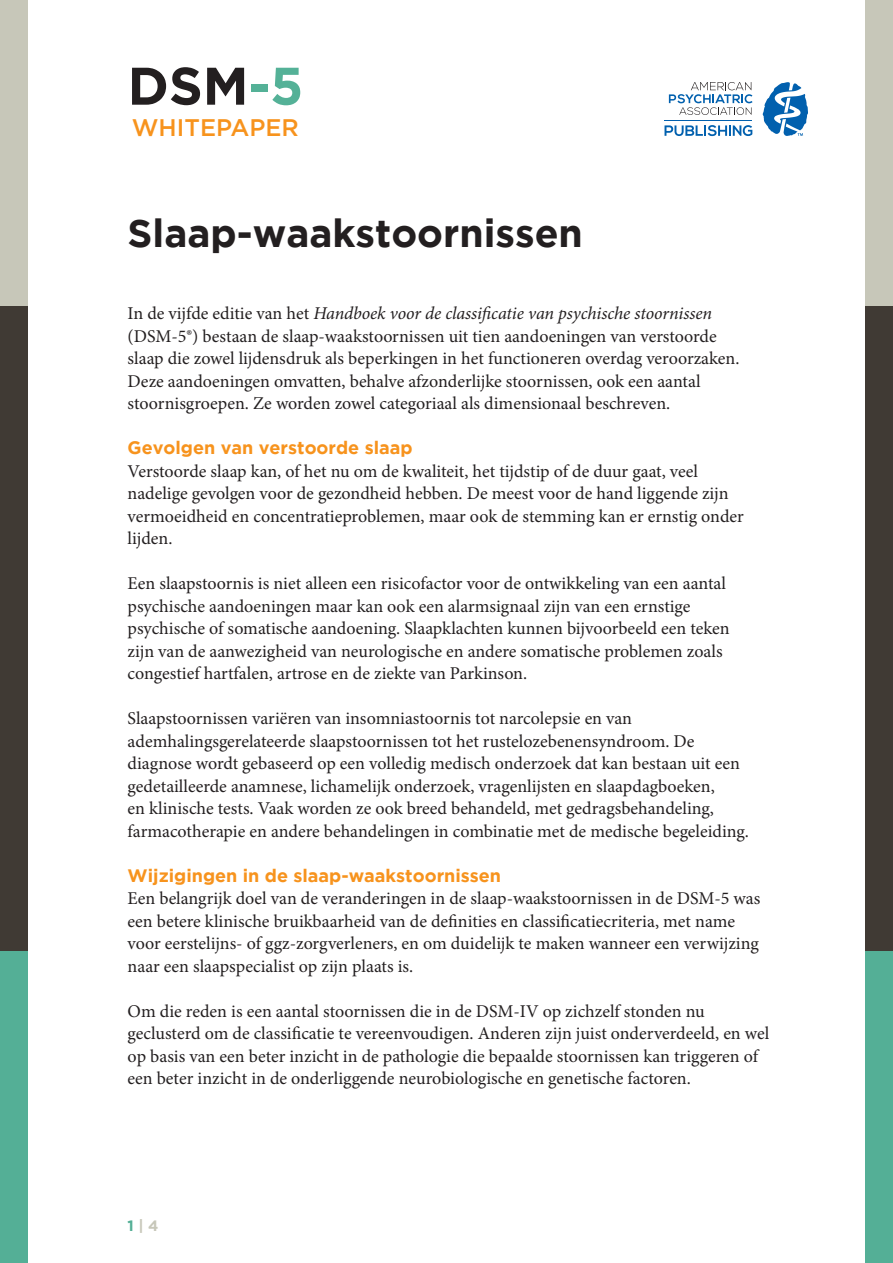
<style>
.page{position:relative;width:893px;height:1263px;background:#fff}
.page>*{position:absolute;margin:0;border:0;box-sizing:border-box;transform-origin:0 0}
.t1{font:700 52.8px "Gotham";color:#231f20}
.t2{font:700 39px "Gotham";color:#231f20}
.t3{font:500 24px "Gotham HTF";color:#f7931d}
.t4{font:18px/22.5px "Minion Pro";color:#231f20}
.t5{font:700 18px "Gotham";color:#f7931d}
.t6{font:700 15px "Gotham";color:#c7c6b8}
.t7{font:700 15px "Gotham";color:#c7c7b9}
.s1{color:#54b197}
.s2{font-style:italic}
</style>
<div class="page">
<svg style="left:762px;top:82px;width:46px;height:54px"></svg>
<svg style="left:664px;top:125px;width:88px;height:11px"></svg>
<hr style="left:664px;top:120px;width:88px;height:1px;background:#0160ae">
<svg style="left:669px;top:82px;width:83px;height:33px"></svg>
<div style="left:865px;top:950px;width:28px;height:313px;background:#54af96"></div>
<div style="left:865px;top:0;width:28px;height:306px;background:#c7c7b9"></div>
<div style="left:865px;top:306px;width:28px;height:644px;background:#403a34"></div>
<div style="left:0;top:950px;width:28px;height:313px;background:#54af96"></div>
<div style="left:0;top:0;width:28px;height:306px;background:#c7c7b9"></div>
<div style="left:0;top:306px;width:28px;height:644px;background:#403a34"></div>
<h1 class="t1" style="left:128px;top:55px;width:177px">DSM<span class="s1">-5</span></h1>
<h3 class="t3" style="left:132px;top:114px;width:169px">WHITEPAPER</h3>
<h2 class="t2" style="left:128px;top:211px;width:457px">Slaap-waakstoornissen</h2>
<p class="t4" style="left:128px;top:302px;width:613px">In de vijfde editie van het <span class="s2">Handboek voor de classificatie van psychische stoornissen </span>(DSM-5®) bestaan de slaap-waakstoornissen uit tien aandoeningen van verstoorde slaap die zowel lijdensdruk als beperkingen in het functioneren overdag veroorzaken.<br>Deze aandoeningen omvatten, behalve afzonderlijke stoornissen, ook een aantal stoornisgroepen. Ze worden zowel categoriaal als dimensionaal beschreven.</p>
<p class="t5" style="left:128px;top:437px;width:287px">Gevolgen van verstoorde slaap</p>
<p class="t4" style="left:128px;top:460px;width:618px">Verstoorde slaap kan, of het nu om de kwaliteit, het tijdstip of de duur gaat, veel nadelige gevolgen voor de gezondheid hebben. De meest voor de hand liggende zijn vermoeidheid en concentratieproblemen, maar ook de stemming kan er ernstig onder lijden.</p>
<p class="t4" style="left:128px;top:572px;width:603px">Een slaapstoornis is niet alleen een risicofactor voor de ontwikkeling van een aantal psychische aandoeningen maar kan ook een alarmsignaal zijn van een ernstige psychische of somatische aandoening. Slaapklachten kunnen bijvoorbeeld een teken zijn van de aanwezigheid van neurologische en andere somatische problemen zoals congestief hartfalen, artrose en de ziekte van Parkinson.</p>
<p class="t4" style="left:128px;top:707px;width:623px">Slaapstoornissen variëren van insomniastoornis tot narcolepsie en van ademhalingsgerelateerde slaapstoornissen tot het rustelozebenensyndroom. De diagnose wordt gebaseerd op een volledig medisch onderzoek dat kan bestaan uit een gedetailleerde anamnese, lichamelijk onderzoek, vragenlijsten en slaapdagboeken,<br>en klinische tests. Vaak worden ze ook breed behandeld, met gedragsbehandeling, farmacotherapie en andere behandelingen in combinatie met de medische begeleiding.</p>
<p class="t5" style="left:128px;top:865px;width:375px">Wijzigingen in de slaap-waakstoornissen</p>
<p class="t4" style="left:128px;top:887px;width:634px">Een belangrijk doel van de veranderingen in de slaap-waakstoornissen in de DSM-5 was een betere klinische bruikbaarheid van de definities en classificatiecriteria, met name voor eerstelijns- of ggz-zorgverleners, en om duidelijk te maken wanneer een verwijzing naar een slaapspecialist op zijn plaats is.</p>
<p class="t4" style="left:128px;top:1000px;width:579px">Om die reden is een aantal stoornissen die in de DSM-IV op zichzelf stonden nu</p>
<p class="t4" style="left:128px;top:1022px;width:643px">geclusterd om de classificatie te vereenvoudigen. Anderen zijn juist onderverdeeld, en wel op basis van een beter inzicht in de pathologie die bepaalde stoornissen kan triggeren of</p>
<p class="t4" style="left:128px;top:1067px;width:565px">een beter inzicht in de onderliggende neurobiologische en genetische factoren.</p>
<p class="t6" style="left:128px;top:1217px;width:31px"><span class="s1">1</span> | 3</p>
<p class="t7" style="left:148px;top:1216px;width:12px">4</p>
</div>
